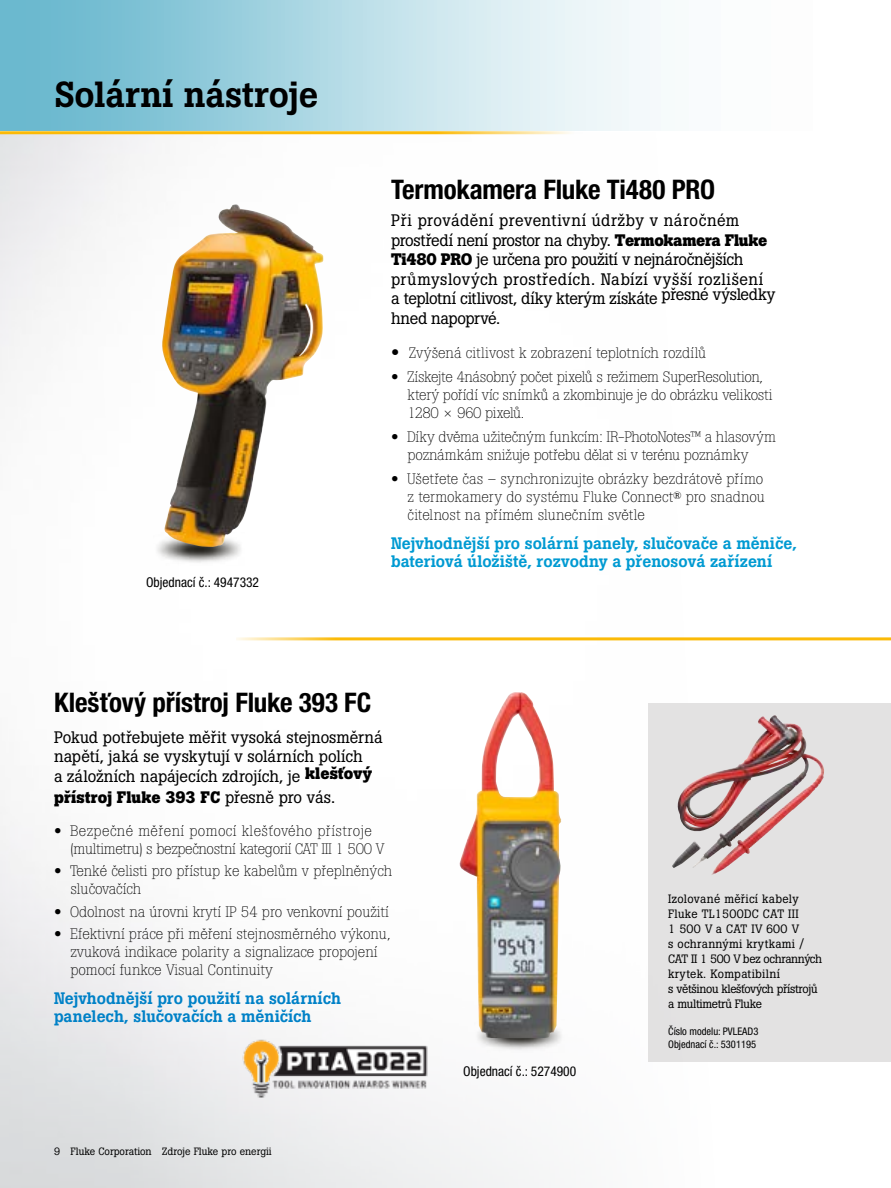
<style>
.page{position:relative;width:891px;height:1188px;background:#fff}
.page>*{position:absolute;margin:0;border:0;box-sizing:border-box;transform-origin:0 0}
.t1{font:500 36px "Boton Pro";letter-spacing:-.005em;color:#000}
.t2{font:700 condensed 27px "Helvetica Neue LT Pro";letter-spacing:-.005em;color:#000}
.t3{font:16.5px/19.5px "Boton Pro";color:#000}
.t4{font:500 16.5px/18px "Boton Pro";color:#009ad2}
.t5{font:500 16.5px/18px "Boton Pro";color:#0081c7}
.t6{font:700 16.5px "Boton Pro";letter-spacing:.005em;color:#000}
.t7{font:300 15px/18px "Boton Pro";letter-spacing:-.005em;color:#000}
.t8{font:300 15px/18px "Boton Pro";letter-spacing:-.03em;color:#000}
.t9{font:condensed 13.5px "Helvetica Neue LT Pro";color:#000}
.t10{font:12px/15px "Boton Pro";letter-spacing:.025em;color:#000}
.t11{font:condensed 10.5px/12.6px "Helvetica Neue LT Pro";color:#000}
.t12{font:10.5px "Boton Pro";color:#000}
.s1{font-weight:700}
.s2{font-family:"Helvetica Neue LT Pro";font-weight:100;font-stretch:expanded;font-size:16.5px}
.s3{font-family:"Helvetica Neue LT Pro";font-weight:100;font-stretch:expanded}
.s4{font-weight:400}
</style>
<div class="page">
<img style="left:0;top:134px;width:891px;height:1054px">
<hr style="left:0;top:131px;width:584px;height:3px;background:#fbba07">
<svg style="left:0;top:0;width:650px;height:131px;background:#afd8e4"></svg>
<img style="left:154px;top:533px;width:90px;height:33px">
<img style="left:162px;top:205px;width:96px;height:342px">
<img style="left:474px;top:1020px;width:90px;height:33px">
<div style="left:648px;top:703px;width:243px;height:359px;background:#e3e2e2"></div>
<img style="left:459px;top:692px;width:103px;height:346px">
<hr style="left:236px;top:637px;width:655px;height:3px;background:#fbba07">
<img style="left:236px;top:1029px;width:193px;height:79px">
<img style="left:677px;top:715px;width:129px;height:153px">
<h1 class="t1" style="left:54px;top:71px;width:266px">Solární nástroje</h1>
<p class="t9" style="left:146px;top:574px;width:115px">Objednací č.: 4947332</p>
<h2 class="t2" style="left:391px;top:173px;width:326px">Termokamera Fluke Ti480 PRO</h2>
<p class="t3" style="left:391px;top:211px;width:386px">Při provádění preventivní údržby v náročném prostředí není prostor na chyby. <span class="s1">Termokamera Fluke Ti480 PRO</span> je určena pro použití v nejnáročnějších průmyslových prostředích. Nabízí vyšší rozlišení a teplotní citlivost, díky kterým získáte přesné výsledky hned napoprvé.</p>
<p class="t7" style="left:391px;top:344px;width:317px"><span class="s2">•</span> Zvýšená citlivost k zobrazení teplotních rozdílů</p>
<p class="t8" style="left:408px;top:368px;width:366px;text-indent:-16px"><span class="s3">•</span> Získejte 4násobný počet pixelů s režimem SuperResolution, který pořídí víc snímků a zkombinuje je do obrázku velikosti<br>1280 × 960 pixelů.</p>
<p class="t7" style="left:408px;top:428px;width:370px;text-indent:-16px"><span class="s3">•</span> Díky dvěma užitečným funkcím: IR‑PhotoNotes™ a hlasovým poznámkám snižuje potřebu dělat si v terénu poznámky</p>
<p class="t7" style="left:408px;top:470px;width:359px;text-align:justify;text-indent:-16px"><span class="s3">•</span> Ušetřete čas – synchronizujte obrázky bezdrátově přímo z termokamery do systému Fluke Connect<sup>®</sup> pro snadnou čitelnost na přímém slunečním světle</p>
<p class="t4" style="left:391px;top:534px;width:407px">Nejvhodnější pro solární panely, slučovače a měniče, bateriová úložiště, rozvodny a přenosová zařízení</p>
<h2 class="t2" style="left:54px;top:686px;width:319px">Klešťový přístroj Fluke 393 FC</h2>
<p class="t3" style="left:54px;top:727px;width:330px">Pokud potřebujete měřit vysoká stejnosměrná napětí, jaká se vyskytují v solárních polích<br>a záložních napájecích zdrojích, je <sup>klešťový</sup></p>
<p class="t6" style="left:54px;top:786px;width:283px">přístroj Fluke 393 FC <span class="s4">přesně pro vás.</span></p>
<p class="t7" style="left:70px;top:822px;width:316px;text-indent:-16px"><span class="s3">•</span> Bezpečné měření pomocí klešťového přístroje (multimetru) s bezpečnostní kategorií CAT III 1 500 V</p>
<p class="t7" style="left:70px;top:862px;width:323px;text-indent:-16px"><span class="s3">•</span> Tenké čelisti pro přístup ke kabelům v přeplněných slučovačích</p>
<p class="t7" style="left:54px;top:903px;width:336px"><span class="s3">•</span> Odolnost na úrovni krytí IP 54 pro venkovní použití</p>
<p class="t7" style="left:70px;top:925px;width:321px;text-indent:-16px"><span class="s3">•</span> Efektivní práce při měření stejnosměrného výkonu, zvuková indikace polarity a signalizace propojení pomocí funkce Visual Continuity</p>
<p class="t5" style="left:54px;top:989px;width:289px">Nejvhodnější pro použití na solárních panelech, slučovačích a měničích</p>
<p class="t12" style="left:54px;top:1145px;width:219px">9 Fluke Corporation Zdroje Fluke pro energii</p>
<p class="t9" style="left:463px;top:1064px;width:115px">Objednací č.: 5274900</p>
<p class="t10" style="left:668px;top:891px;width:155px">Izolované měřicí kabely<br>Fluke TL1500DC CAT III<br>1 500 V a CAT IV 600 V<br>s ochrannými krytkami /<br>CAT II 1 500 V bez ochranných krytek. Kompatibilní<br>s většinou klešťových přístrojů a multimetrů Fluke</p>
<p class="t11" style="left:668px;top:1025px;width:92px">Číslo modelu: PVLEAD3<br>Objednací č.: 5301195</p>
</div>
